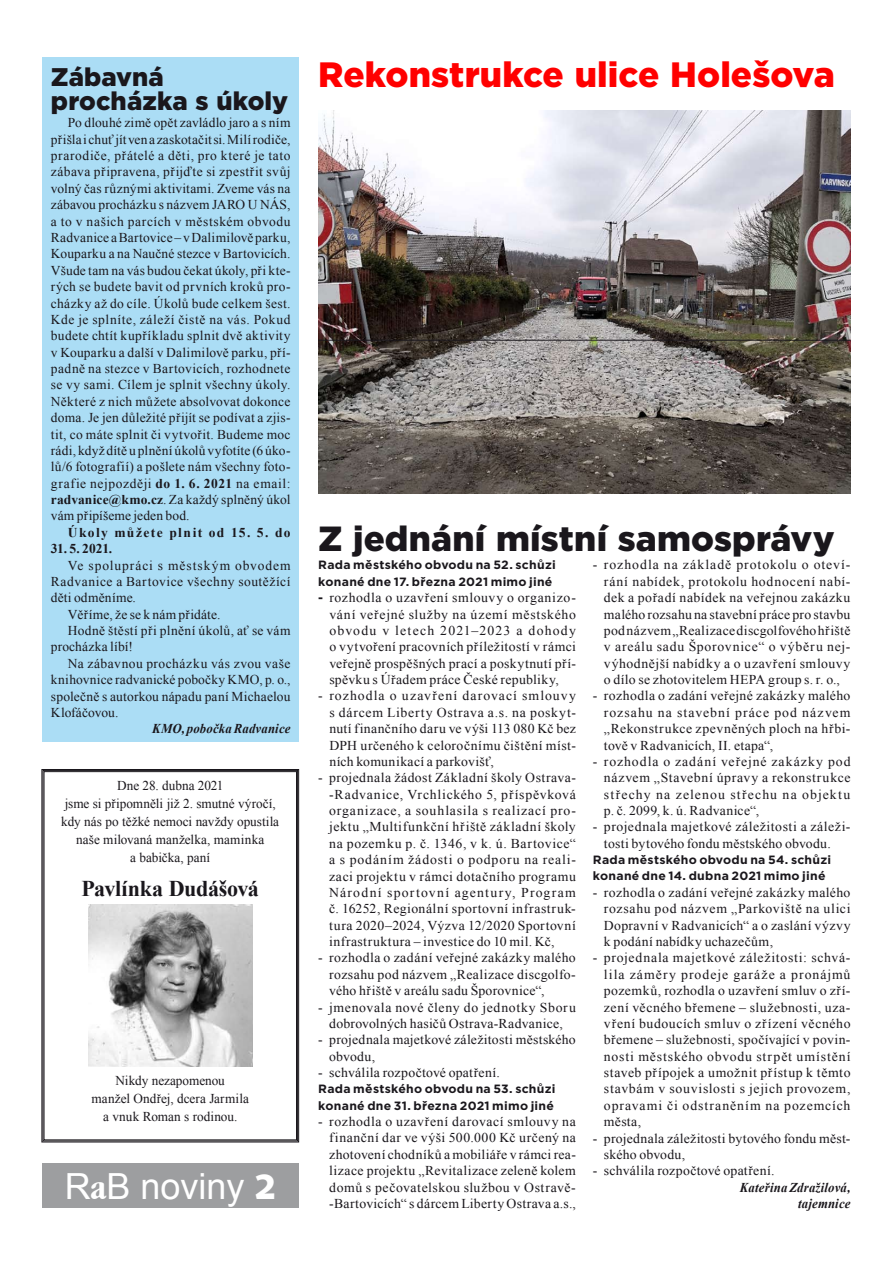
<style>
.page{position:relative;width:893px;height:1263px;background:#fff}
.page>*{position:absolute;margin:0;border:0;box-sizing:border-box;transform-origin:0 0}
.t1{font:36px "Arial";color:#fff}
.t2{font:900 35.25px "Gotham";color:#f00}
.t3{font:900 34.95px "Gotham";letter-spacing:.005em;color:#1a171c}
.t4{font:900 25.5px/24px "Gotham";letter-spacing:.005em;color:#1a171c}
.t5{font:700 22.5px "Times New Roman";letter-spacing:-.015em;color:#1a171c}
.t6{font:13.5px/16.4px "Times New Roman";letter-spacing:.025em;color:#1a171c;text-align:justify}
.t7{font:13.5px/18px "Times New Roman";color:#1a171c;text-align:center}
.t8{font:13.5px "Times New Roman";letter-spacing:.05em;color:#1a171c}
.t9{font:italic 700 13.5px "Times New Roman";letter-spacing:.01em;color:#1a171c;scale:.95 1}
.t10{font:13.5px "Times New Roman";letter-spacing:.045em;color:#1a171c}
.t11{font:13.5px "Times New Roman";letter-spacing:.06em;color:#1a171c}
.t12{font:700 13.5px "Times New Roman";letter-spacing:.1em;color:#1a171c}
.t13{font:13.5px "Times New Roman";letter-spacing:.065em;color:#1a171c}
.t14{font:13.5px "Times New Roman";letter-spacing:.09em;color:#1a171c}
.t15{font:13.5px "Times New Roman";letter-spacing:.07em;color:#1a171c}
.t16{font:700 12px/16.4px "Gotham";letter-spacing:.02em;color:#1a171c}
.s1{font-weight:700}
.s2{font-family:"Garmd ITC Bk Cn BTCE Bold Condensed"}
.s3{font-family:"Humanst 531 Blk BTCE Black"}
.s4{font-family:"Gotham";font-weight:700;font-size:12px}
</style>
<div class="page">
<img style="left:318px;top:111px;width:532px;height:383px">
<div style="left:43px;top:1163px;width:256px;height:45px;background:#9d9ea0"></div>
<div style="left:42px;top:57px;width:257px;height:685px;background:#abddf5"></div>
<hr style="left:318px;top:340px;width:532px;height:1px;background:#1a171c">
<svg style="left:41px;top:769px;width:258px;height:374px"></svg>
<div style="left:44px;top:771px;width:253px;height:369px;border:1px solid #1a171c"></div>
<img style="left:88px;top:905px;width:164px;height:161px">
<h3 class="t4" style="left:51px;top:64px;width:239px">Zábavná procházka s úkoly</h3>
<p class="t6" style="left:51px;top:114px;width:241px;text-indent:17px">Po dlouhé zimě opět zavládlo jaro a s ním přišla ichuť jít ven a zaskotačit si. Milí rodiče, prarodiče, přátelé a děti, pro které je tato zábava připravena, přijďte si zpestřit svůj volný čas různými aktivitami. Zveme vás na zábavou procházku s názvem JARO U NÁS, a to v našich parcích v městském obvodu Radvanice aBartovice – vDalimilově parku, Kouparku a na Naučné stezce v Bartovicích.<br>Všude tam na vás budou čekat úkoly, při kte&shy;rých se budete bavit od prvních kroků pro&shy;cházky až do cíle. Úkolů bude celkem šest.<br>Kde je splníte, záleží čistě na vás. Pokud budete chtít kupříkladu splnit dvě aktivity v Kouparku a další v Dalimilově parku, pří&shy;padně na stezce v Bartovicích, rozhodnete se vy sami. Cílem je splnit všechny úkoly.<br>Některé z nich můžete absolvovat dokonce doma. Je jen důležité přijít se podívat a zjis&shy;tit, co máte splnit či vytvořit. Budeme moc rádi, když dítě u plnění úkolů vyfotíte (6 úko&shy;lů/6 fotografií) a pošlete nám všechny foto&shy;grafie nejpozději <span class="s1">do 1. 6. 2021</span> na email: <span class="s1">radvanice@kmo.cz</span>. Za každý splněný úkol vám připíšeme jeden bod.</p>
<p class="t12" style="left:68px;top:523px;width:224px">Úkoly můžete plnit od 15. 5. do</p>
<p class="t12" style="left:51px;top:539px;width:63px">31. 5. 2021.</p>
<p class="t15" style="left:68px;top:556px;width:224px">Ve spolupráci s městským obvodem</p>
<p class="t6" style="left:51px;top:573px;width:241px">Radvanice a Bartovice všechny soutěžící</p>
<p class="t6" style="left:51px;top:589px;width:87px">děti odměníme.</p>
<p class="t6" style="left:68px;top:606px;width:154px">Věříme, že se k nám přidáte.</p>
<p class="t6" style="left:68px;top:622px;width:224px">Hodně štěstí při plnění úkolů, ať se vám</p>
<p class="t6" style="left:51px;top:638px;width:83px">procházka líbí!</p>
<p class="t6" style="left:68px;top:655px;width:224px">Na zábavnou procházku vás zvou vaše</p>
<p class="t6" style="left:51px;top:671px;width:241px">knihovnice radvanické pobočky KMO, p. o.,</p>
<p class="t6" style="left:51px;top:688px;width:241px">společně s autorkou nápadu paní Michaelou</p>
<p class="t7" style="left:51px;top:703px;width:69px">Klofáčovou.</p>
<p class="t9" style="left:152px;top:719px;width:147px">KMO, pobočka Radvanice</p>
<p class="t7" style="left:61px;top:776px;width:219px">Dne 28. dubna 2021<br>jsme si připomněli již 2. smutné výročí, kdy nás po těžké nemoci navždy opustila naše milovaná manželka, maminka<br>a babička, paní</p>
<h3 class="t5" style="left:82px;top:873px;width:179px">Pavlínka Dudášová</h3>
<p class="t7" style="left:92px;top:1071px;width:159px">Nikdy nezapomenou<br>manžel Ondřej, dcera Jarmila a vnuk Roman s rodinou.</p>
<h1 class="t1" style="left:65px;top:1163px;width:214px">R<span class="s2">a</span>B noviny <span class="s3">2</span></h1>
<h2 class="t2" style="left:318px;top:50px;width:518px">Rekonstrukce ulice Holešova</h2>
<h3 class="t3" style="left:318px;top:514px;width:518px">Z jednání místní samosprávy</h3>
<p class="t16" style="left:318px;top:557px;width:239px">Rada městského obvodu na 52. schůzi konané dne 17. března 2021 mimo jiné</p>
<p class="t6" style="left:329px;top:589px;width:248px;text-indent:-11px"><span class="s4">-</span> rozhodla o uzavření smlouvy o organizo&shy;vání veřejné služby na území městského obvodu v letech 2021–2023 a dohody o vytvoření pracovních příležitostí v rámci veřejně prospěšných prací a poskytnutí pří&shy;spěvku s Úřadem práce České republiky,</p>
<p class="t6" style="left:329px;top:687px;width:248px;text-indent:-11px">- rozhodla o uzavření darovací smlouvy s dárcem Liberty Ostrava a.s. na poskyt&shy;nutí finančního daru ve výši 113 080 Kč bez DPH určeného k celoročnímu čištění míst&shy;ních komunikací a parkovišť,</p>
<p class="t6" style="left:318px;top:769px;width:258px">- projednala žádost Základní školy Ostrava-</p>
<p class="t8" style="left:335px;top:785px;width:243px">Radvanice, Vrchlického 5, příspěvková</p>
<p class="t11" style="left:329px;top:801px;width:248px">organizace, a souhlasila s realizací pro-</p>
<p class="t10" style="left:329px;top:818px;width:248px">jektu „Multifunkční hřiště základní školy</p>
<p class="t8" style="left:329px;top:834px;width:248px">na pozemku p. č. 1346, v k. ú. Bartovice“</p>
<p class="t13" style="left:329px;top:850px;width:248px">a s podáním žádosti o podporu na reali-</p>
<p class="t6" style="left:329px;top:868px;width:248px">zaci projektu v rámci dotačního programu</p>
<p class="t14" style="left:329px;top:883px;width:248px">Národní sportovní agentury, Program</p>
<p class="t6" style="left:329px;top:900px;width:248px">č. 16252, Regionální sportovní infrastruk-</p>
<p class="t6" style="left:329px;top:917px;width:248px">tura 2020–2024, Výzva 12/2020 Sportovní</p>
<p class="t6" style="left:329px;top:933px;width:227px">infrastruktura – investice do 10 mil. Kč,</p>
<p class="t6" style="left:329px;top:949px;width:248px;text-indent:-11px">- rozhodla o zadání veřejné zakázky malého rozsahu pod názvem „Realizace discgolfo&shy;vého hřiště v areálu sadu Šporovnice“,</p>
<p class="t6" style="left:318px;top:999px;width:259px;text-align:center">- jmenovala nové členy do jednotky Sboru dobrovolných hasičů Ostrava-‑Radvanice,</p>
<p class="t6" style="left:329px;top:1031px;width:248px;text-indent:-11px">- projednala majetkové záležitosti městského obvodu,</p>
<p class="t6" style="left:318px;top:1064px;width:183px">- schválila rozpočtové opatření.</p>
<p class="t16" style="left:318px;top:1081px;width:239px">Rada městského obvodu na 53. schůzi konané dne 31. března 2021 mimo jiné</p>
<p class="t6" style="left:318px;top:1113px;width:259px;text-align:right">- rozhodla o uzavření darovací smlouvy na finanční dar ve výši 500.000 Kč určený na zhotovení chodníků a mobiliáře v rámci rea&shy;lizace projektu „Revitalizace zeleně kolem domů s pečovatelskou službou v Ostravě-Bartovicích“ s dárcem Liberty Ostrava a.s.,</p>
<p class="t6" style="left:604px;top:556px;width:248px;text-indent:-11px">- rozhodla na základě protokolu o oteví&shy;rání nabídek, protokolu hodnocení nabí&shy;dek a pořadí nabídek na veřejnou zakázku malého rozsahu na stavební práce pro stavbu pod názvem „Realizace discgolfového hřiště v areálu sadu Šporovnice“ o výběru nej&shy;výhodnější nabídky a o uzavření smlouvy o dílo se zhotovitelem HEPA group s. r. o.,</p>
<p class="t6" style="left:604px;top:687px;width:248px;text-indent:-11px">- rozhodla o zadání veřejné zakázky malého rozsahu na stavební práce pod názvem „Rekonstrukce zpevněných ploch na hřbi&shy;tově v Radvanicích, II. etapa“,</p>
<p class="t6" style="left:604px;top:753px;width:248px;text-indent:-11px">- rozhodla o zadání veřejné zakázky pod názvem „Stavební úpravy a rekonstrukce střechy na zelenou střechu na objektu p. č. 2099, k. ú. Radvanice“,</p>
<p class="t6" style="left:604px;top:818px;width:248px;text-indent:-11px">- projednala majetkové záležitosti a záleži&shy;tosti bytového fondu městského obvodu.</p>
<p class="t16" style="left:593px;top:852px;width:240px">Rada městského obvodu na 54. schůzi konané dne 14. dubna 2021 mimo jiné</p>
<p class="t6" style="left:604px;top:884px;width:248px;text-indent:-11px">- rozhodla o zadání veřejné zakázky malého rozsahu pod názvem „Parkoviště na ulici Dopravní v Radvanicích“ a o zaslání výzvy k podání nabídky uchazečům,</p>
<p class="t6" style="left:604px;top:949px;width:248px;text-indent:-11px">- projednala majetkové záležitosti: schvá&shy;lila záměry prodeje garáže a pronájmů pozemků, rozhodla o uzavření smluv o zří&shy;zení věcného břemene – služebnosti, uza&shy;vření budoucích smluv o zřízení věcného břemene – služebnosti, spočívající v povin&shy;nosti městského obvodu strpět umístění staveb přípojek a umožnit přístup k těmto stavbám v souvislosti s jejich provozem, opravami či odstraněním na pozemcích města,</p>
<p class="t6" style="left:604px;top:1129px;width:248px;text-indent:-11px">- projednala záležitosti bytového fondu měst&shy;ského obvodu,</p>
<p class="t6" style="left:593px;top:1162px;width:183px">- schválila rozpočtové opatření.</p>
<p class="t9" style="left:740px;top:1177px;width:118px">Kateřina Zdražilová,</p>
<p class="t9" style="left:798px;top:1194px;width:57px">tajemnice</p>
</div>
